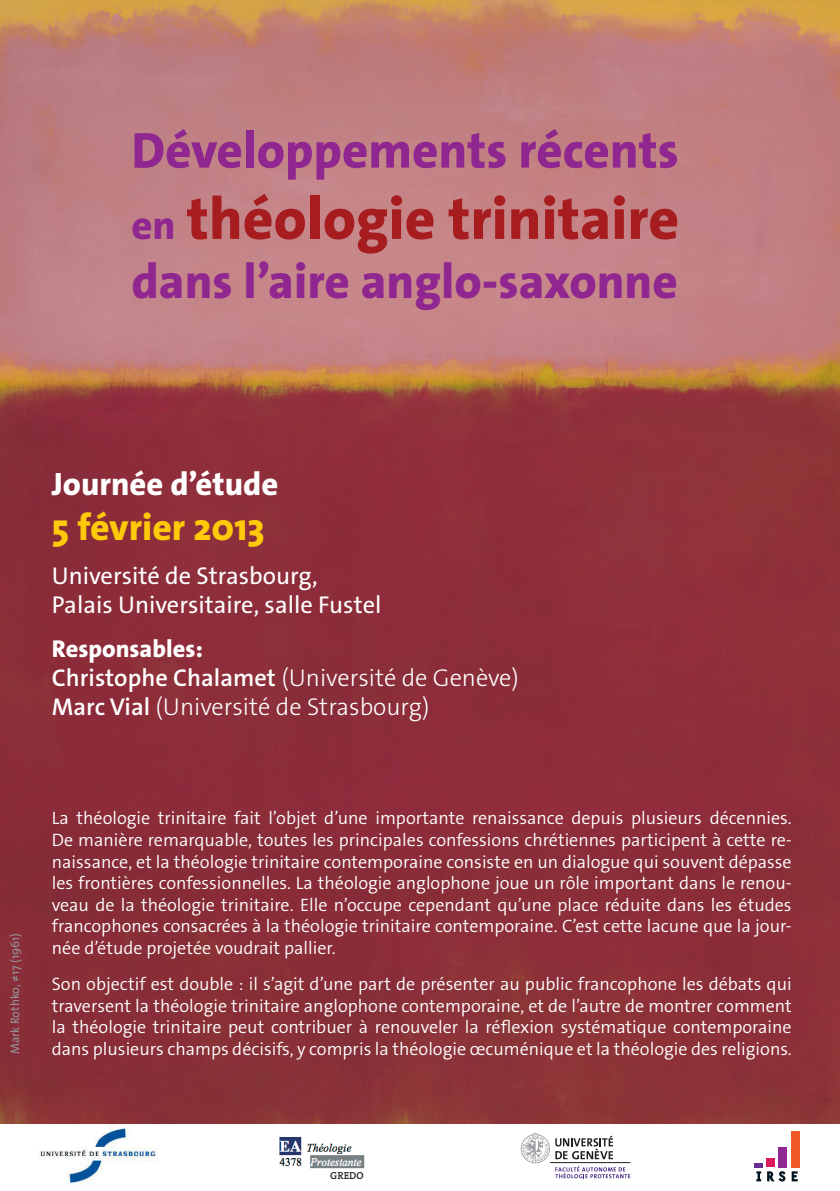
<style>
.page{position:relative;width:840px;height:1191px;background:#fff}
.page>*{position:absolute;margin:0;border:0;box-sizing:border-box;transform-origin:0 0}
.t1{font:800 59.4px "The Sans Os F";color:#a61c1f}
.t2{font:800 50.8px "The Sans Os F";color:#90268f}
.t3{font:800 49px "The Sans Os F";color:#90268f}
.t4{font:800 37.6px "The Sans Os F";color:#feca0a}
.t5{font:800 32.6px "The Sans Os F";color:#fff}
.t6{font:300 24.4px "The Sans Os F";color:#fff}
.t7{font:24.4px/29.2px "The Sans Os F";color:#fff}
.t8{font:800 24.4px "The Sans Os F";color:#fff}
.t9{font:300 18px/21.6px "The Sans Os F";color:#fff;text-align:justify}
.t10{font:12.2px "The Sans Os F";color:#939598}
.t11{font:10.2px "The Serif HP6 Se Bld";color:#231f20}
.s1{font-size:40.6px;color:#90268f}
.s2{font-weight:600}
</style>
<div class="page">
<img style="left:0;top:0;width:839px;height:1123px">
<svg style="left:555px;top:1135px;width:57px;height:24px"></svg>
<svg style="left:520px;top:1132px;width:29px;height:31px"></svg>
<hr style="left:549px;top:1162px;width:81px;height:1px;background:#231f20">
<svg style="left:555px;top:1166px;width:75px;height:12px"></svg>
<img style="left:40px;top:1126px;width:118px;height:58px">
<div style="left:754px;top:1162px;width:8px;height:5px;background:#652d91"></div>
<div style="left:766px;top:1158px;width:8px;height:9px;background:#d91a5b"></div>
<div style="left:777px;top:1147px;width:9px;height:20px;background:#90268f"></div>
<div style="left:790px;top:1130px;width:8px;height:37px;background:#f15929"></div>
<svg style="left:756px;top:1171px;width:4px;height:10px"></svg>
<svg style="left:767px;top:1171px;width:18px;height:10px"></svg>
<svg style="left:791px;top:1171px;width:6px;height:10px"></svg>
<img style="left:279px;top:1137px;width:86px;height:32px">
<p class="t2" style="left:131px;top:118px;width:548px">Développements récents</p>
<p class="t1" style="left:131px;top:181px;width:549px"><span class="s1">en</span> théologie trinitaire</p>
<p class="t3" style="left:131px;top:250px;width:547px">dans l’aire anglo-saxonne</p>
<p class="t5" style="left:52px;top:463px;width:228px">Journée d’étude</p>
<p class="t4" style="left:52px;top:503px;width:214px">5 février 2013</p>
<p class="t7" style="left:52px;top:561px;width:331px">Université de Strasbourg,<br>Palais Universitaire, salle Fustel</p>
<p class="t8" style="left:52px;top:632px;width:152px">Responsables:</p>
<p class="t6" style="left:52px;top:662px;width:468px"><span class="s2">Christophe Chalamet</span> (Université de Genève)</p>
<p class="t6" style="left:52px;top:691px;width:379px"><span class="s2">Marc Vial</span> (Université de Strasbourg)</p>
<p class="t10" style="left:7px;top:1054px;width:123px;rotate:-90deg">Mark Rothko, ≠17 (1961)</p>
<p class="t9" style="left:52px;top:807px;width:741px">La théologie trinitaire fait l’objet d’une importante renaissance depuis plusieurs décennies.<br>De manière remarquable, toutes les principales confessions chrétiennes participent à cette re&shy;naissance, et la théologie trinitaire contemporaine consiste en un dialogue qui souvent dépasse les frontières confessionnelles. La théologie anglophone joue un rôle important dans le renou&shy;veau de la théologie trinitaire. Elle n’occupe cependant qu’une place réduite dans les études francophones consacrées à la théologie trinitaire contemporaine. C’est cette lacune que la jour&shy;née d’étude projetée voudrait pallier.</p>
<p class="t9" style="left:52px;top:973px;width:741px">Son objectif est double : il s’agit d’une part de présenter au public francophone les débats qui traversent la théologie trinitaire anglophone contemporaine, et de l’autre de montrer comment la théologie trinitaire peut contribuer à renouveler la réflexion systématique contemporaine dans plusieurs champs décisifs, y compris la théologie œcuménique et la théologie des religions.</p>
<p class="t11" style="left:330px;top:1168px;width:35px">GREDO</p>
</div>
